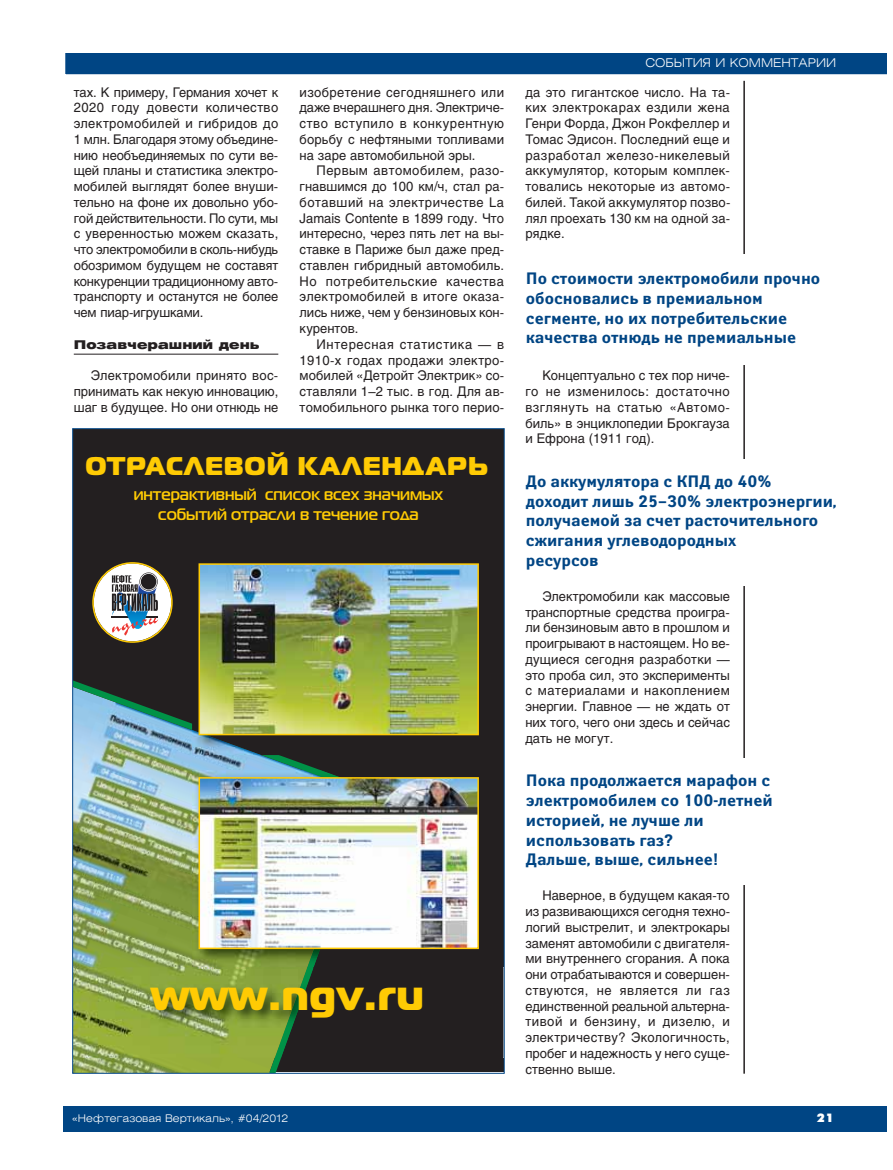
<style>
.page{position:relative;width:893px;height:1170px;background:#fff}
.page>*{position:absolute;margin:0;border:0;box-sizing:border-box;transform-origin:0 0}
.t1{font:42.15px "Magistral Black C";letter-spacing:.03em;color:#ffcb04}
.t2{font:25.65px "Magistral Black C";letter-spacing:.04em;color:#ffcb04}
.t3{font:700 16.5px/19.8px "Yanus C";color:#004584}
.t4{font:700 16.5px/19.8px "Magistral C";color:#ffcb04;text-align:center}
.t5{font:13.2px/15.8px "Helios";color:#231f20;text-align:justify}
.t6{font:300 12px "Helios Ext";color:#fff}
.t7{font:900 12px "Helios Ext";letter-spacing:.005em;color:#231f20}
.t8{font:12px "Futura Futuris XC";color:#fff}
.t9{font:300 10.5px "Helios Ext";color:#fff}
</style>
<div class="page">
<hr style="left:74px;top:354px;width:204px;height:1px;background:#231f20">
<hr style="left:743px;top:81px;width:2px;height:992px;background:#231f20">
<div style="left:526px;top:254px;width:312px;height:110px;background:#fff"></div>
<div style="left:526px;top:459px;width:312px;height:126px;background:#fff"></div>
<div style="left:526px;top:758px;width:312px;height:126px;background:#fff"></div>
<div style="left:73px;top:429px;width:430px;height:642px;background:#231f20"></div>
<img style="left:74px;top:642px;width:246px;height:429px">
<img style="left:192px;top:563px;width:287px;height:192px">
<img style="left:192px;top:730px;width:69px;height:25px">
<img style="left:202px;top:566px;width:274px;height:166px">
<div style="left:199px;top:563px;width:280px;height:172px;border:2px solid #ffcb04"></div>
<img style="left:192px;top:770px;width:177px;height:197px">
<img style="left:202px;top:780px;width:274px;height:166px">
<div style="left:199px;top:777px;width:280px;height:172px;border:2px solid #ffcb04"></div>
<img style="left:92px;top:562px;width:81px;height:80px">
<img style="left:313px;top:967px;width:7px;height:90px">
<img style="left:307px;top:968px;width:6px;height:89px">
<img style="left:74px;top:967px;width:233px;height:90px">
<img style="left:192px;top:967px;width:115px;height:1px">
<div style="left:64px;top:1106px;width:823px;height:25px;background:#004584"></div>
<div style="left:65px;top:53px;width:822px;height:21px;background:#004584"></div>
<div style="left:64px;top:51px;width:825px;height:25px;border:2px solid #fff"></div>
<p class="t5" style="left:74px;top:85px;width:206px">тах. К примеру, Германия хочет к 2020 году довести количество электромобилей и гибридов до 1 млн. Благодаря этому объедине&shy;нию необъединяемых по сути ве&shy;щей планы и статистика электро&shy;мобилей выглядят более внуши&shy;тельно на фоне их довольно убо&shy;гой действительности. По сути, мы с уверенностью можем сказать, что электромобили в сколь-нибудь обозримом будущем не составят конкуренции традиционному авто&shy;транспорту и останутся не более чем пиар-игрушками.</p>
<p class="t7" style="left:74px;top:340px;width:187px">Позавчерашний день</p>
<p class="t5" style="left:74px;top:369px;width:206px;text-indent:17px">Электромобили принято вос&shy;принимать как некую инновацию, шаг в будущее. Но они отнюдь не</p>
<p class="t5" style="left:300px;top:85px;width:206px">изобретение сегодняшнего или даже вчерашнего дня. Электриче&shy;ство вступило в конкурентную борьбу с нефтяными топливами на заре автомобильной эры.</p>
<p class="t5" style="left:300px;top:164px;width:206px;text-indent:17px">Первым автомобилем, разо&shy;гнавшимся до 100 км/ч, стал ра&shy;ботавший на электричестве La Jamais Contente в 1899 году. Что интересно, через пять лет на вы&shy;ставке в Париже был даже пред&shy;ставлен гибридный автомобиль.<br>Но потребительские качества электромобилей в итоге оказа&shy;лись ниже, чем у бензиновых кон&shy;курентов.</p>
<p class="t5" style="left:300px;top:337px;width:206px;text-indent:17px">Интересная статистика — в 1910-х годах продажи электро&shy;мобилей «Детройт Электрик» со&shy;ставляли 1–2 тыс. в год. Для ав&shy;томобильного рынка того перио-</p>
<h2 class="t2" style="left:86px;top:457px;width:404px">ОТРАСЛЕВОЙ КАЛЕНДАРЬ</h2>
<p class="t4" style="left:134px;top:486px;width:311px">интерактивный список всех значимых событий отрасли в течение года</p>
<h1 class="t1" style="left:151px;top:980px;width:274px">www.ngv.ru</h1>
<p class="t6" style="left:645px;top:58px;width:192px">СОБЫТИЯ И КОММЕНТАРИИ</p>
<p class="t5" style="left:525px;top:85px;width:206px">да это гигантское число. На та&shy;ких электрокарах ездили жена Генри Форда, Джон Рокфеллер и Томас Эдисон. Последний еще и разработал железо-никелевый аккумулятор, которым комплек&shy;товались некоторые из автомо&shy;билей. Такой аккумулятор позво&shy;лял проехать 130 км на одной за&shy;рядке.</p>
<p class="t3" style="left:526px;top:270px;width:296px">По стоимости электромобили прочно обосновались в премиальном сегменте, но их потребительские качества отнюдь не премиальные</p>
<p class="t5" style="left:525px;top:369px;width:206px;text-indent:17px">Концептуально с тех пор ниче&shy;го не изменилось: достаточно взглянуть на статью «Автомо&shy;биль» в энциклопедии Брокгауза и Ефрона (1911 год).</p>
<p class="t3" style="left:526px;top:472px;width:312px">До аккумулятора с КПД до 40% доходит лишь 25–30% электроэнергии, получаемой за счет расточительного сжигания углеводородных<br>ресурсов</p>
<p class="t5" style="left:525px;top:589px;width:206px;text-indent:17px">Электромобили как массовые транспортные средства проигра&shy;ли бензиновым авто в прошлом и проигрывают в настоящем. Но ве&shy;дущиеся сегодня разработки — это проба сил, это эксперименты с материалами и накоплением энергии. Главное — не ждать от них того, чего они здесь и сейчас дать не могут.</p>
<p class="t3" style="left:526px;top:772px;width:248px">Пока продолжается марафон с электромобилем со 100-летней историей, не лучше ли использовать газ?<br>Дальше, выше, сильнее!</p>
<p class="t5" style="left:525px;top:889px;width:206px;text-indent:17px">Наверное, в будущем какая-то из развивающихся сегодня техно&shy;логий выстрелит, и электрокары заменят автомобили с двигателя&shy;ми внутреннего сгорания. А пока они отрабатываются и совершен&shy;ствуются, не является ли газ единственной реальной альтерна&shy;тивой и бензину, и дизелю, и электричеству? Экологичность, пробег и надежность у него суще&shy;ственно выше.</p>
<p class="t9" style="left:72px;top:1113px;width:217px">«Нефтегазовая Вертикаль», #04/2012</p>
<p class="t8" style="left:817px;top:1113px;width:18px">21</p>
</div>
